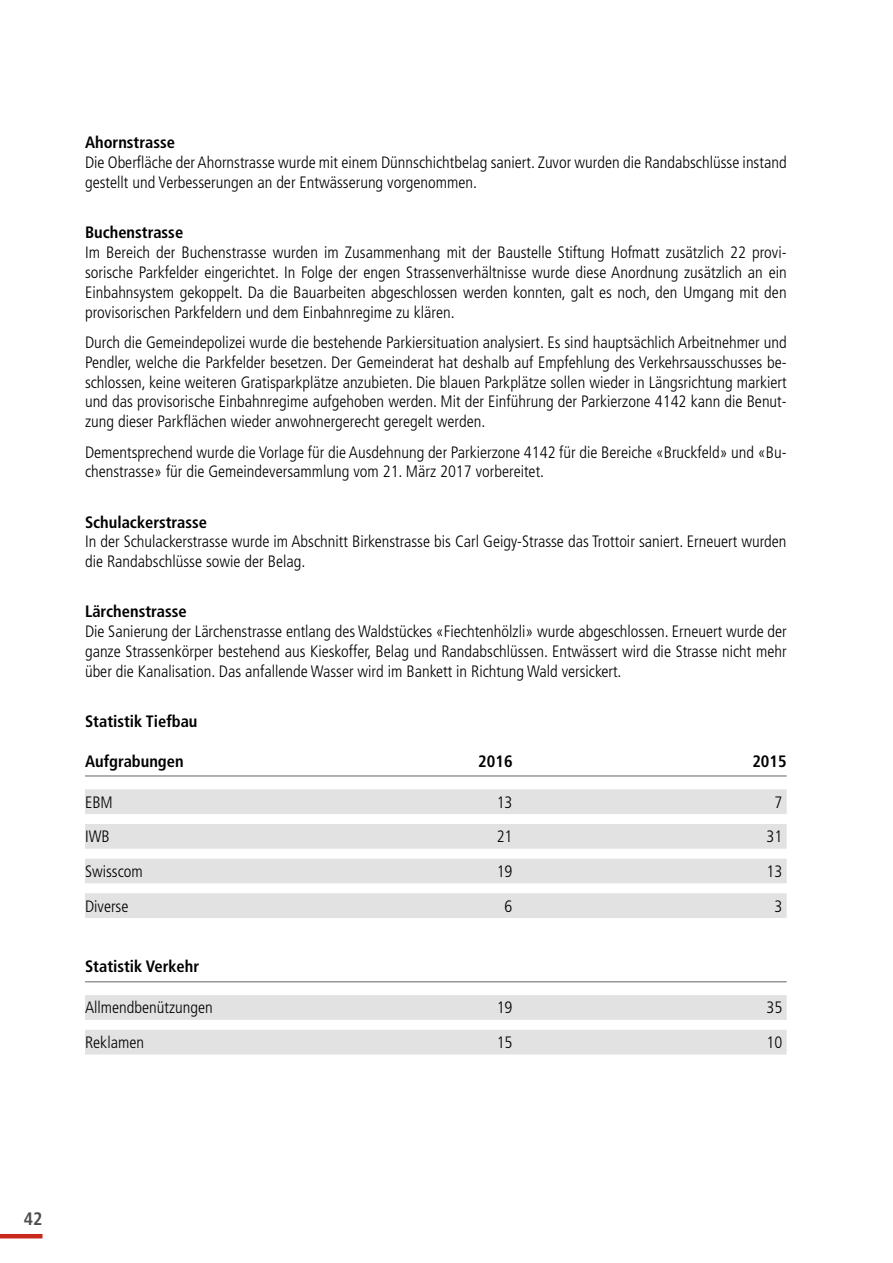
<style>
.page{position:relative;width:893px;height:1263px;background:#fff}
.page>*{position:absolute;margin:0;border:0;box-sizing:border-box;transform-origin:0 0}
.t1{font:700 condensed 18px "Frutiger LT";color:#4c4c4c}
.t2{font:300 condensed 16.5px/19.8px "Frutiger LT";color:#000}
.t3{font:700 condensed 16.5px "Frutiger LT";color:#000}
</style>
<div class="page">
<hr style="left:0;top:1234px;width:43px;height:4px;background:#c9291c">
<hr style="left:85px;top:775px;width:702px;height:2px;background:#979797">
<div style="left:85px;top:789px;width:702px;height:25px;background:#e2e2e3"></div>
<div style="left:85px;top:824px;width:702px;height:25px;background:#e2e2e3"></div>
<div style="left:85px;top:859px;width:702px;height:24px;background:#e2e2e3"></div>
<div style="left:85px;top:893px;width:702px;height:25px;background:#e2e2e3"></div>
<hr style="left:85px;top:981px;width:702px;height:1px;background:#979797">
<div style="left:85px;top:995px;width:702px;height:25px;background:#e2e2e3"></div>
<div style="left:85px;top:1030px;width:702px;height:24px;background:#e2e2e3"></div>
<p class="t3" style="left:85px;top:133px;width:91px">Ahornstrasse</p>
<p class="t2" style="left:85px;top:153px;width:703px">Die Oberfläche der Ahornstrasse wurde mit einem Dünnschichtbelag saniert. Zuvor wurden die Randabschlüsse instand gestellt und Verbesserungen an der Entwässerung vorgenommen.</p>
<p class="t3" style="left:85px;top:223px;width:100px">Buchenstrasse</p>
<p class="t2" style="left:85px;top:243px;width:703px;text-align:justify">Im Bereich der Buchenstrasse wurden im Zusammenhang mit der Baustelle Stiftung Hofmatt zusätzlich 22 provi&shy;sorische Parkfelder eingerichtet. In Folge der engen Strassenverhältnisse wurde diese Anordnung zusätzlich an ein Einbahnsystem gekoppelt. Da die Bauarbeiten abgeschlossen werden konnten, galt es noch, den Umgang mit den provisorischen Parkfeldern und dem Einbahnregime zu klären.</p>
<p class="t2" style="left:85px;top:333px;width:703px;text-align:justify">Durch die Gemeindepolizei wurde die bestehende Parkiersituation analysiert. Es sind hauptsächlich Arbeitnehmer und Pendler, welche die Parkfelder besetzen. Der Gemeinderat hat deshalb auf Empfehlung des Verkehrsausschusses be&shy;schlossen, keine weiteren Gratisparkplätze anzubieten. Die blauen Parkplätze sollen wieder in Längsrichtung markiert und das provisorische Einbahnregime aufgehoben werden. Mit der Einführung der Parkierzone 4142 kann die Benut&shy;zung dieser Parkflächen wieder anwohnergerecht geregelt werden.</p>
<p class="t2" style="left:85px;top:442px;width:703px">Dementsprechend wurde die Vorlage für die Ausdehnung der Parkierzone 4142 für die Bereiche «Bruckfeld» und «Bu&shy;chenstrasse» für die Gemeindeversammlung vom 21. März 2017 vorbereitet.</p>
<p class="t3" style="left:85px;top:512px;width:124px">Schulackerstrasse</p>
<p class="t2" style="left:85px;top:532px;width:703px">In der Schulackerstrasse wurde im Abschnitt Birkenstrasse bis Carl Geigy-Strasse das Trottoir saniert. Erneuert wurden die Randabschlüsse sowie der Belag.</p>
<p class="t3" style="left:85px;top:602px;width:103px">Lärchenstrasse</p>
<p class="t2" style="left:85px;top:622px;width:703px;text-align:justify">Die Sanierung der Lärchenstrasse entlang des Waldstückes «Fiechtenhölzli» wurde abgeschlossen. Erneuert wurde der ganze Strassenkörper bestehend aus Kieskoffer, Belag und Randabschlüssen. Entwässert wird die Strasse nicht mehr über die Kanalisation. Das anfallende Wasser wird im Bankett in Richtung Wald versickert.</p>
<p class="t3" style="left:85px;top:711px;width:114px">Statistik Tiefbau</p>
<p class="t3" style="left:85px;top:751px;width:100px">Aufgrabungen</p>
<p class="t3" style="left:478px;top:751px;width:36px">2016</p>
<p class="t3" style="left:752px;top:751px;width:36px">2015</p>
<p class="t2" style="left:85px;top:792px;width:29px">EBM</p>
<p class="t2" style="left:497px;top:792px;width:17px">13</p>
<p class="t2" style="left:774px;top:792px;width:9px">7</p>
<p class="t2" style="left:85px;top:827px;width:26px">IWB</p>
<p class="t2" style="left:497px;top:827px;width:17px">21</p>
<p class="t2" style="left:767px;top:827px;width:17px">31</p>
<p class="t2" style="left:85px;top:861px;width:59px">Swisscom</p>
<p class="t2" style="left:497px;top:861px;width:17px">19</p>
<p class="t2" style="left:767px;top:861px;width:17px">13</p>
<p class="t2" style="left:85px;top:896px;width:45px">Diverse</p>
<p class="t2" style="left:505px;top:896px;width:9px">6</p>
<p class="t2" style="left:774px;top:896px;width:9px">3</p>
<p class="t3" style="left:85px;top:957px;width:116px">Statistik Verkehr</p>
<p class="t2" style="left:85px;top:998px;width:129px">Allmendbenützungen</p>
<p class="t2" style="left:497px;top:998px;width:17px">19</p>
<p class="t2" style="left:767px;top:998px;width:17px">35</p>
<p class="t2" style="left:85px;top:1033px;width:60px">Reklamen</p>
<p class="t2" style="left:497px;top:1033px;width:17px">15</p>
<p class="t2" style="left:767px;top:1033px;width:17px">10</p>
<p class="t1" style="left:24px;top:1208px;width:20px">42</p>
</div>
